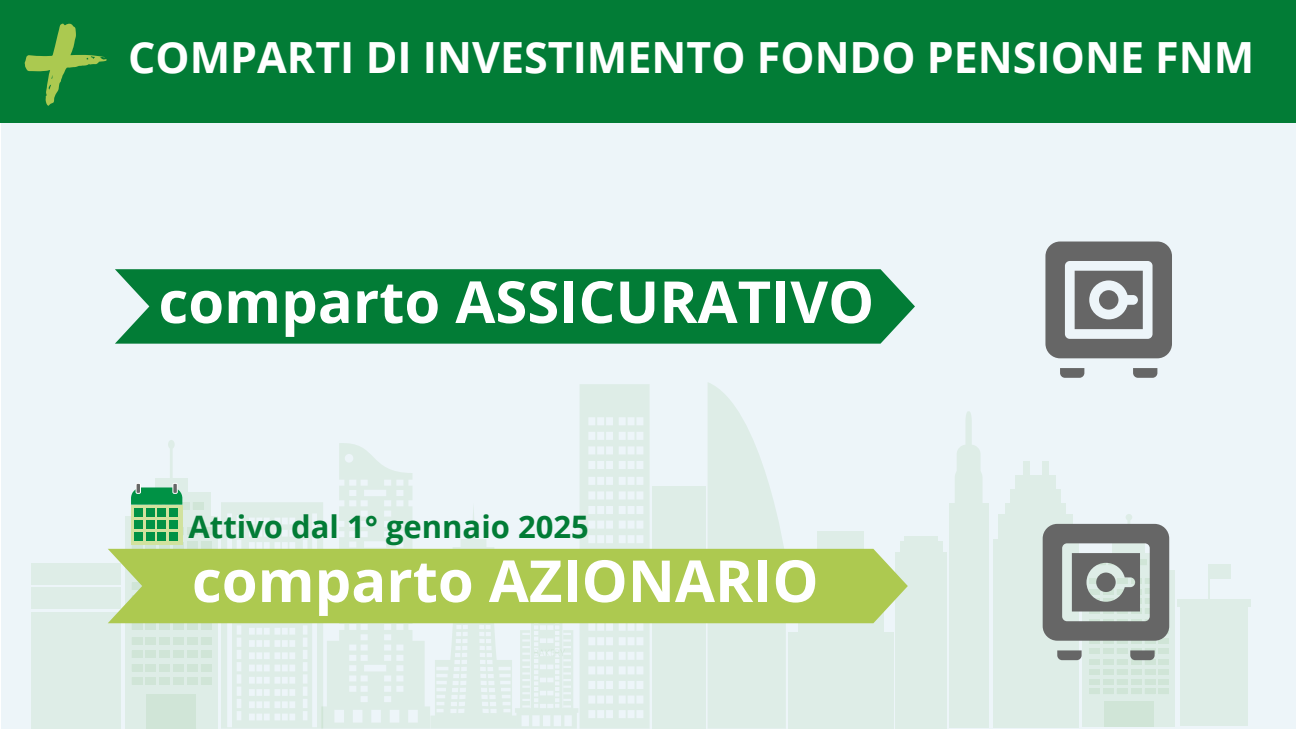
<style>
.page{position:relative;width:1296px;height:729px;background:#fff}
.page>*{position:absolute;margin:0;border:0;box-sizing:border-box;transform-origin:0 0}
.t1{font:700 58px "Open Sans";color:#fff}
.t2{font:700 43px "Open Sans";color:#fff}
.t3{font:700 31px "Open Sans";color:#027c36}
</style>
<div class="page">
<div style="left:1px;top:2px;width:1295px;height:727px;background:#edf5f9"></div>
<div style="left:652px;top:486px;width:54px;height:243px;background:#deede7"></div>
<svg style="left:677px;top:623px;width:21px;height:1px"></svg>
<svg style="left:708px;top:383px;width:78px;height:346px"></svg>
<div style="left:714px;top:429px;width:6px;height:33px;background:#deede7"></div>
<div style="left:729px;top:457px;width:7px;height:33px;background:#deede7"></div>
<div style="left:721px;top:487px;width:6px;height:33px;background:#deede7"></div>
<div style="left:748px;top:517px;width:6px;height:33px;background:#deede7"></div>
<svg style="left:729px;top:546px;width:7px;height:3px"></svg>
<svg style="left:764px;top:623px;width:9px;height:3px"></svg>
<svg style="left:710px;top:623px;width:9px;height:4px"></svg>
<svg style="left:730px;top:623px;width:9px;height:7px"></svg>
<div style="left:747px;top:629px;width:9px;height:12px;background:#deede7"></div>
<div style="left:722px;top:639px;width:9px;height:13px;background:#deede7"></div>
<div style="left:762px;top:646px;width:9px;height:13px;background:#deede7"></div>
<div style="left:746px;top:658px;width:8px;height:13px;background:#deede7"></div>
<div style="left:724px;top:661px;width:8px;height:12px;background:#deede7"></div>
<div style="left:746px;top:677px;width:8px;height:12px;background:#deede7"></div>
<div style="left:788px;top:632px;width:105px;height:97px;background:#deede7"></div>
<div style="left:798px;top:590px;width:86px;height:54px;background:#deede7"></div>
<div style="left:818px;top:531px;width:46px;height:31px;background:#deede7"></div>
<hr style="left:806px;top:622px;width:72px;height:3px;background:#58a445">
<svg style="left:823px;top:548px;width:36px;height:1px"></svg>
<div style="left:1180px;top:607px;width:68px;height:118px;background:#deede7"></div>
<div style="left:1177px;top:599px;width:74px;height:8px;background:#deede7"></div>
<div style="left:1209px;top:565px;width:22px;height:14px;background:#deede7"></div>
<hr style="left:1208px;top:565px;width:2px;height:34px;background:#58a445">
<hr style="left:1127px;top:515px;width:3px;height:34px;background:#58a445">
<div style="left:1126px;top:514px;width:6px;height:7px;background:#deede7;border-radius:50%"></div>
<div style="left:1083px;top:570px;width:92px;height:156px;background:#deede7"></div>
<svg style="left:1104px;top:701px;width:50px;height:26px"></svg>
<div style="left:904px;top:537px;width:34px;height:9px;background:#deede7"></div>
<div style="left:900px;top:542px;width:42px;height:18px;background:#deede7"></div>
<div style="left:895px;top:553px;width:52px;height:176px;background:#deede7"></div>
<div style="left:957px;top:445px;width:24px;height:59px;background:#deede7;border-radius:10px"></div>
<div style="left:955px;top:466px;width:28px;height:70px;background:#deede7;border-radius:11px"></div>
<div style="left:949px;top:503px;width:39px;height:225px;background:#deede7"></div>
<svg style="left:963px;top:411px;width:12px;height:35px"></svg>
<div style="left:1023px;top:461px;width:7px;height:25px;background:#deede7"></div>
<div style="left:1042px;top:461px;width:7px;height:25px;background:#deede7"></div>
<div style="left:1016px;top:475px;width:40px;height:17px;background:#deede7"></div>
<div style="left:1010px;top:489px;width:51px;height:17px;background:#deede7"></div>
<div style="left:1005px;top:503px;width:61px;height:17px;background:#deede7"></div>
<div style="left:998px;top:515px;width:75px;height:40px;background:#deede7"></div>
<div style="left:993px;top:539px;width:85px;height:189px;background:#deede7"></div>
<svg style="left:221px;top:384px;width:429px;height:345px"></svg>
<div style="left:31px;top:612px;width:89px;height:117px;background:#deede7"></div>
<div style="left:31px;top:588px;width:89px;height:21px;background:#deede7"></div>
<div style="left:31px;top:564px;width:89px;height:21px;background:#deede7"></div>
<div style="left:132px;top:493px;width:79px;height:27px;background:#deede7"></div>
<div style="left:155px;top:478px;width:32px;height:20px;background:#deede7"></div>
<hr style="left:170px;top:442px;width:3px;height:46px;background:#58a445;border-radius:2px">
<div style="left:168px;top:440px;width:7px;height:9px;background:#deede7;border-radius:50%"></div>
<div style="left:125px;top:516px;width:92px;height:212px;background:#deede7"></div>
<div style="left:147px;top:694px;width:49px;height:35px;background:#d0e5d7"></div>
<svg style="left:182px;top:528px;width:30px;height:7px"></svg>
<svg style="left:132px;top:541px;width:80px;height:8px"></svg>
<svg style="left:132px;top:623px;width:80px;height:7px"></svg>
<svg style="left:132px;top:637px;width:80px;height:8px"></svg>
<svg style="left:132px;top:651px;width:80px;height:7px"></svg>
<svg style="left:132px;top:664px;width:80px;height:7px"></svg>
<svg style="left:132px;top:677px;width:80px;height:8px"></svg>
<svg style="left:1045px;top:242px;width:127px;height:116px"></svg>
<svg style="left:1133px;top:368px;width:24px;height:10px"></svg>
<svg style="left:1060px;top:368px;width:24px;height:10px"></svg>
<svg style="left:1043px;top:524px;width:126px;height:170px"></svg>
<div style="left:0;top:0;width:1296px;height:123px;background:#027c36"></div>
<svg style="left:25px;top:24px;width:82px;height:82px"></svg>
<div style="left:131px;top:506px;width:51px;height:39px;background:#d1e29e"></div>
<svg style="left:131px;top:487px;width:72px;height:23px"></svg>
<div style="left:134px;top:509px;width:8px;height:8px;background:#009245"></div>
<div style="left:146px;top:509px;width:8px;height:8px;background:#009245"></div>
<div style="left:158px;top:509px;width:8px;height:8px;background:#009245"></div>
<div style="left:170px;top:509px;width:8px;height:8px;background:#009245"></div>
<div style="left:134px;top:521px;width:8px;height:8px;background:#009245"></div>
<div style="left:146px;top:521px;width:8px;height:8px;background:#009245"></div>
<div style="left:158px;top:521px;width:8px;height:8px;background:#009245"></div>
<div style="left:170px;top:521px;width:8px;height:8px;background:#009245"></div>
<div style="left:134px;top:532px;width:8px;height:9px;background:#009245"></div>
<div style="left:146px;top:532px;width:8px;height:9px;background:#009245"></div>
<div style="left:158px;top:532px;width:8px;height:9px;background:#009245"></div>
<div style="left:170px;top:532px;width:8px;height:9px;background:#009245"></div>
<hr style="left:136px;top:483px;width:4px;height:10px;background:#666">
<div style="left:136px;top:483px;width:5px;height:11px;border:1px solid #fff"></div>
<hr style="left:173px;top:483px;width:4px;height:10px;background:#666">
<div style="left:173px;top:483px;width:5px;height:11px;border:1px solid #fff"></div>
<div style="left:115px;top:269px;width:800px;height:75px;background:#027c36"></div>
<div style="left:108px;top:549px;width:800px;height:74px;background:#adc950"></div>
<p class="t2" style="left:128px;top:27px;width:1128px">COMPARTI DI INVESTIMENTO FONDO PENSIONE FNM</p>
<h1 class="t1" style="left:158px;top:261px;width:717px">comparto ASSICURATIVO</h1>
<p class="t3" style="left:189px;top:504px;width:402px">Attivo dal 1° gennaio 2025</p>
<h1 class="t1" style="left:192px;top:540px;width:628px">comparto AZIONARIO</h1>
</div>
